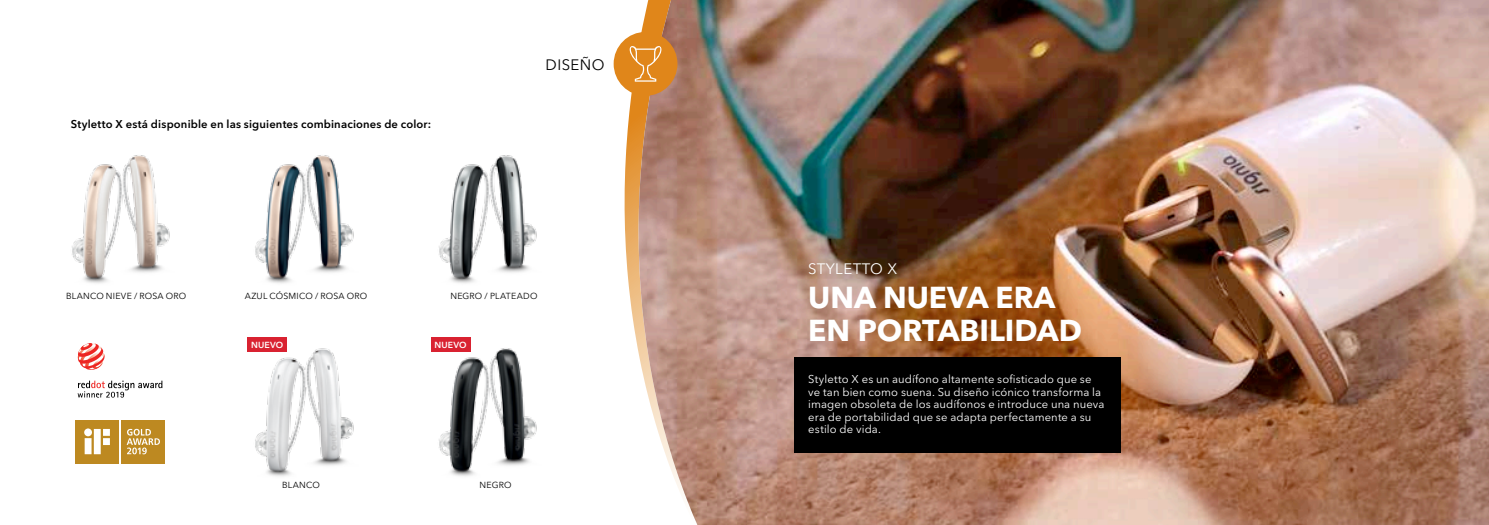
<style>
.page{position:relative;width:1489px;height:525px;background:#fff}
.page>*{position:absolute;margin:0;border:0;box-sizing:border-box;transform-origin:0 0}
.t1{font:700 30px/33px "Avenir Next W1 G";color:#fff}
.t2{font:15px "Avenir Next W1 G";letter-spacing:.03em;color:#fff}
.t3{font:15px "Avenir Next W1 G";letter-spacing:.03em;color:#000}
.t4{font:11.25px/12.5px "Avenir Next W1 G";letter-spacing:.01em;color:#fff}
.t5{font:600 11.25px "Avenir Next W1 G";letter-spacing:.015em;color:#000}
.t6{font:8.75px "Avenir Next W1 G";letter-spacing:.02em;color:#000}
.t7{font:600 8.75px "Avenir Next W1 G";letter-spacing:.03em;color:#fff}
</style>
<div class="page">
<svg style="left:624px;top:33px;width:13px;height:311px"></svg>
<img style="left:637px;top:0;width:851px;height:524px">
<img style="left:72px;top:155px;width:98px;height:129px">
<img style="left:255px;top:155px;width:99px;height:129px">
<img style="left:247px;top:337px;width:107px;height:140px">
<img style="left:439px;top:155px;width:98px;height:129px">
<img style="left:431px;top:337px;width:106px;height:140px">
<svg style="left:78px;top:343px;width:27px;height:26px"></svg>
<svg style="left:78px;top:380px;width:84px;height:17px"></svg>
<svg style="left:75px;top:463px;width:90px;height:1px"></svg>
<div style="left:75px;top:419px;width:44px;height:44px;background:#bd8921"></div>
<svg style="left:84px;top:428px;width:26px;height:26px"></svg>
<div style="left:121px;top:419px;width:44px;height:44px;background:#bd8921"></div>
<svg style="left:127px;top:428px;width:33px;height:26px"></svg>
<div style="left:613px;top:32px;width:64px;height:64px;background:#e0861a;border-radius:50%"></div>
<svg style="left:629px;top:46px;width:33px;height:36px"></svg>
<div style="left:247px;top:338px;width:40px;height:14px;background:#d92231"></div>
<div style="left:430px;top:338px;width:40px;height:14px;background:#d92231"></div>
<div style="left:794px;top:357px;width:326px;height:95px;background:#000"></div>
<p class="t5" style="left:71px;top:117px;width:362px">Styletto X está disponible en las siguientes combinaciones de color:</p>
<h2 class="t3" style="left:545px;top:55px;width:61px">DISEÑO</h2>
<p class="t6" style="left:66px;top:290px;width:122px">BLANCO NIEVE / ROSA ORO</p>
<p class="t6" style="left:245px;top:290px;width:124px">AZUL CÓSMICO / ROSA ORO</p>
<p class="t6" style="left:450px;top:290px;width:88px">NEGRO / PLATEADO</p>
<p class="t7" style="left:251px;top:340px;width:34px">NUEVO</p>
<p class="t7" style="left:434px;top:340px;width:34px">NUEVO</p>
<p class="t6" style="left:282px;top:479px;width:39px">BLANCO</p>
<p class="t6" style="left:479px;top:479px;width:33px">NEGRO</p>
<h2 class="t2" style="left:808px;top:260px;width:90px">STYLETTO X</h2>
<h1 class="t1" style="left:808px;top:280px;width:275px">UNA NUEVA ERA<br>EN PORTABILIDAD</h1>
<p class="t4" style="left:808px;top:372px;width:298px">Styletto X es un audífono altamente sofisticado que se ve tan bien como suena. Su diseño icónico transforma la imagen obsoleta de los audífonos e introduce una nueva era de portabilidad que se adapta perfectamente a su estilo de vida.</p>
</div>
